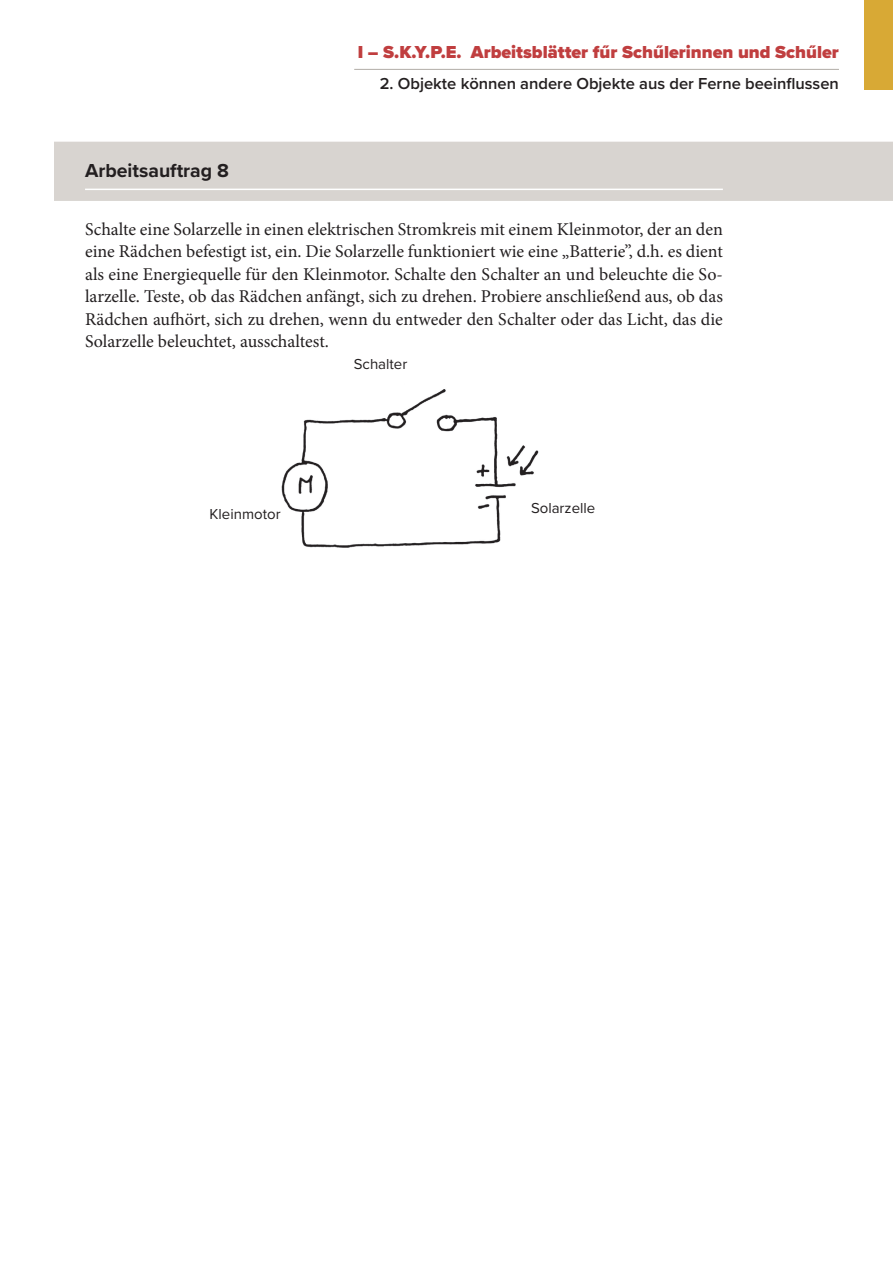
<style>
.page{position:relative;width:893px;height:1263px;background:#fff}
.page>*{position:absolute;margin:0;border:0;box-sizing:border-box;transform-origin:0 0}
.t1{font:700 19.5px "Proxima Nova";color:#231f20}
.t2{font:18px/22.5px "Minion Pro";color:#231f20;text-align:justify}
.t3{font:900 18px "Proxima Nova";color:#c03e3f}
.t4{font:600 16.5px "Proxima Nova";color:#231f20}
.t5{font:15px "Proxima Nova";color:#231f20}
</style>
<div class="page">
<hr style="left:354px;top:69px;width:485px;height:1px;background:#b1ada7">
<div style="left:864px;top:0;width:29px;height:89px;background:#d8a935"></div>
<div style="left:54px;top:142px;width:839px;height:59px;background:#d8d4d0"></div>
<hr style="left:85px;top:189px;width:638px;height:1px;background:#fff">
<img style="left:281px;top:389px;width:258px;height:159px">
<p class="t1" style="left:85px;top:156px;width:146px">Arbeitsauftrag 8</p>
<p class="t3" style="left:358px;top:38px;width:483px">I – S.K.Y.P.E. Arbeitsblätter fűr Schűlerinnen und Schűler</p>
<p class="t4" style="left:380px;top:71px;width:461px">2. Objekte können andere Objekte aus der Ferne beeinflussen</p>
<p class="t2" style="left:85px;top:218px;width:639px">Schalte eine Solarzelle in einen elektrischen Stromkreis mit einem Kleinmotor, der an den eine Rädchen befestigt ist, ein. Die Solarzelle funktioniert wie eine „Batterie”, d.h. es dient als eine Energiequelle für den Kleinmotor. Schalte den Schalter an und beleuchte die So&shy;larzelle. Teste, ob das Rädchen anfängt, sich zu drehen. Probiere anschließend aus, ob das Rädchen aufhört, sich zu drehen, wenn du entweder den Schalter oder das Licht, das die Solarzelle beleuchtet, ausschaltest.</p>
<p class="t5" style="left:354px;top:352px;width:55px">Schalter</p>
<p class="t5" style="left:210px;top:503px;width:73px">Kleinmotor</p>
<p class="t5" style="left:531px;top:497px;width:66px">Solarzelle</p>
</div>
